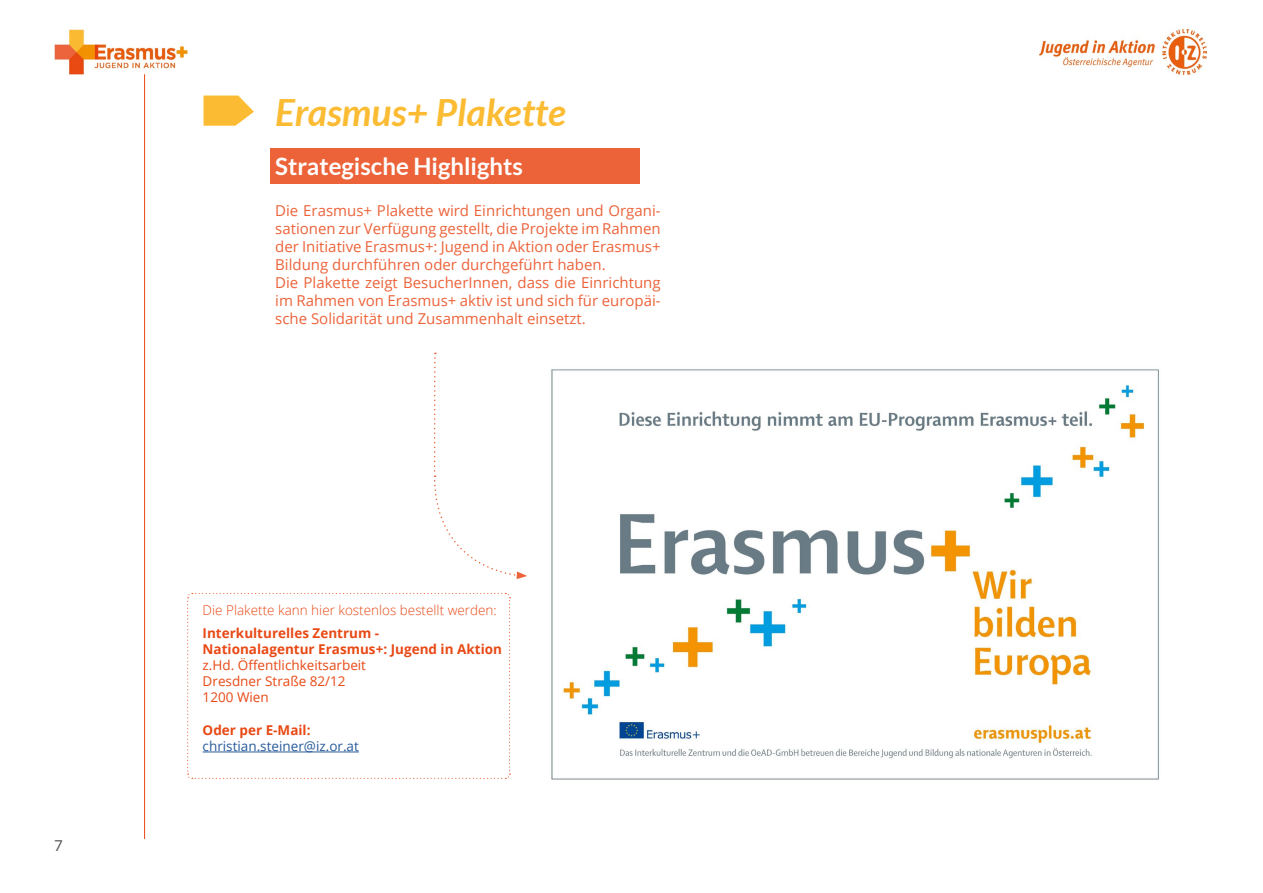
<style>
.page{position:relative;width:1263px;height:893px;background:#fff}
.page>*{position:absolute;margin:0;border:0;box-sizing:border-box;transform-origin:0 0}
.t1{font:italic 700 37.5px "Lato";color:#fbbc33}
.t2{font:700 24px "Lato";color:#fff}
.t3{font:15px/18px "Open Sans";color:#ec633a}
.t4{font:15px "Lato";color:#575756}
.t5{font:700 13.5px/16.2px "Open Sans";color:#e84915}
.t6{font:13.5px/16.2px "Open Sans";color:#e84915}
.t7{font:300 13.5px "Open Sans";color:#e84915}
.t8{font:13.5px "Open Sans";color:#275b9b}
</style>
<div class="page">
<img style="left:54px;top:30px;width:133px;height:44px">
<img style="left:1039px;top:30px;width:168px;height:44px">
<hr style="left:144px;top:74px;width:1px;height:765px;background:#e84915">
<div style="left:270px;top:148px;width:369px;height:36px;background:#ec633a"></div>
<svg style="left:203px;top:96px;width:51px;height:30px"></svg>
<img style="left:551px;top:369px;width:608px;height:411px">
<svg style="left:434px;top:353px;width:93px;height:226px"></svg>
<svg style="left:187px;top:593px;width:324px;height:186px"></svg>
<p class="t4" style="left:54px;top:837px;width:10px">7</p>
<h1 class="t1" style="left:275px;top:91px;width:292px">Erasmus+ Plakette</h1>
<h2 class="t2" style="left:275px;top:153px;width:249px">Strategische Highlights</h2>
<p class="t3" style="left:275px;top:201px;width:387px">Die Erasmus+ Plakette wird Einrichtungen und Organi&shy;sationen zur Verfügung gestellt, die Projekte im Rahmen der Initiative Erasmus+: Jugend in Aktion oder Erasmus+ Bildung durchführen oder durchgeführt haben.<br>Die Plakette zeigt BesucherInnen, dass die Einrichtung im Rahmen von Erasmus+ aktiv ist und sich für europäi&shy;sche Solidarität und Zusammenhalt einsetzt.</p>
<p class="t7" style="left:203px;top:601px;width:296px">Die Plakette kann hier kostenlos bestellt werden:</p>
<p class="t5" style="left:203px;top:624px;width:301px">Interkulturelles Zentrum -<br>Nationalagentur Erasmus+: Jugend in Aktion</p>
<p class="t6" style="left:203px;top:657px;width:165px">z.Hd. Öffentlichkeitsarbeit<br>Dresdner Straße 82/12<br>1200 Wien</p>
<p class="t5" style="left:203px;top:721px;width:109px">Oder per E-Mail:</p>
<p class="t8" style="left:203px;top:737px;width:158px">christian.steiner@iz.or.at</p>
</div>
